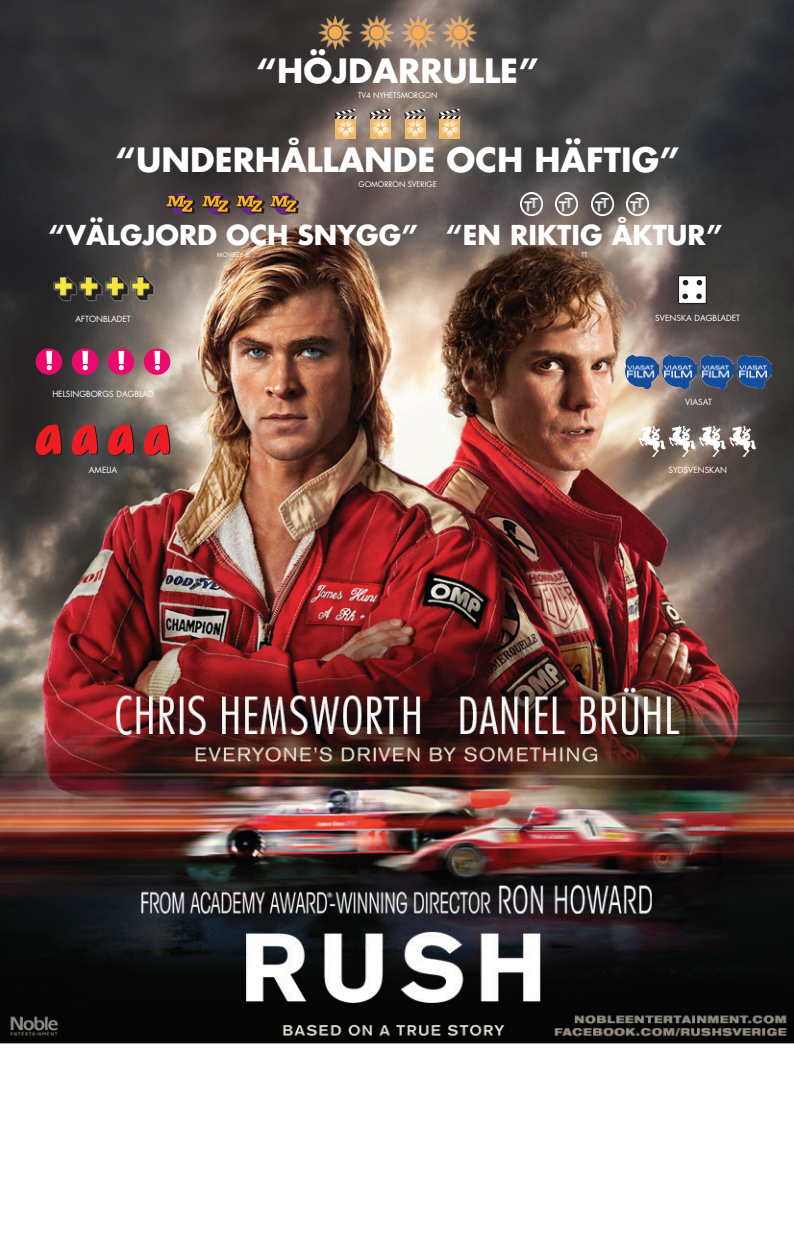
<style>
.page{position:relative;width:794px;height:1248px;background:#fff}
.page>*{position:absolute;margin:0;border:0;box-sizing:border-box;transform-origin:0 0}
.t1{font:700 32.4px "Futura";color:#fff}
.t2{font:700 26.8px "Futura";color:#fff}
.t3{font:8.4px "Futura";color:#fff}
.t4{font:7.6px "Futura";color:#fff}
.t5{font:6px "Futura";color:#fff}
</style>
<div class="page">
<img style="left:0;top:0;width:794px;height:1044px">
<img style="left:663px;top:355px;width:33px;height:33px">
<img style="left:625px;top:355px;width:34px;height:33px">
<img style="left:700px;top:355px;width:34px;height:33px">
<img style="left:738px;top:355px;width:33px;height:33px">
<div style="left:678px;top:275px;width:28px;height:28px;background:#fff"></div>
<div style="left:678px;top:275px;width:29px;height:29px;border:1px solid #231f20"></div>
<svg style="left:683px;top:280px;width:5px;height:5px"></svg>
<svg style="left:696px;top:280px;width:6px;height:5px"></svg>
<svg style="left:696px;top:293px;width:6px;height:6px"></svg>
<svg style="left:682px;top:293px;width:6px;height:6px"></svg>
<svg style="left:638px;top:425px;width:119px;height:31px"></svg>
<svg style="left:36px;top:424px;width:26px;height:31px"></svg>
<svg style="left:72px;top:424px;width:26px;height:31px"></svg>
<svg style="left:108px;top:424px;width:26px;height:31px"></svg>
<svg style="left:144px;top:424px;width:26px;height:31px"></svg>
<img style="left:36px;top:276px;width:131px;height:28px">
<svg style="left:36px;top:348px;width:26px;height:27px"></svg>
<svg style="left:72px;top:348px;width:26px;height:27px"></svg>
<svg style="left:108px;top:348px;width:26px;height:27px"></svg>
<svg style="left:144px;top:348px;width:26px;height:27px"></svg>
<svg style="left:274px;top:193px;width:22px;height:22px"></svg>
<svg style="left:240px;top:193px;width:22px;height:22px"></svg>
<svg style="left:206px;top:193px;width:22px;height:22px"></svg>
<svg style="left:201px;top:195px;width:98px;height:18px;background:#7f5b3b"></svg>
<svg style="left:170px;top:193px;width:22px;height:22px"></svg>
<svg style="left:166px;top:195px;width:29px;height:18px"></svg>
<img style="left:520px;top:193px;width:22px;height:22px">
<img style="left:555px;top:193px;width:23px;height:22px">
<img style="left:591px;top:193px;width:22px;height:22px">
<img style="left:626px;top:193px;width:22px;height:22px">
<img style="left:401px;top:15px;width:34px;height:34px">
<img style="left:360px;top:15px;width:34px;height:34px">
<img style="left:318px;top:15px;width:34px;height:34px">
<img style="left:443px;top:15px;width:34px;height:34px">
<svg style="left:404px;top:108px;width:21px;height:31px"></svg>
<svg style="left:439px;top:108px;width:21px;height:31px"></svg>
<svg style="left:369px;top:108px;width:22px;height:31px"></svg>
<svg style="left:335px;top:108px;width:21px;height:31px"></svg>
<h1 class="t1" style="left:257px;top:48px;width:283px">“HÖJDARRULLE”</h1>
<p class="t4" style="left:358px;top:90px;width:81px">TV4 NYHETSMORGON</p>
<h1 class="t1" style="left:116px;top:137px;width:565px">“UNDERHÅLLANDE OCH HÄFTIG”</h1>
<p class="t4" style="left:358px;top:179px;width:80px">GOMORRON SVERIGE</p>
<h2 class="t2" style="left:49px;top:216px;width:370px">“VÄLGJORD OCH SNYGG”</h2>
<p class="t5" style="left:217px;top:251px;width:34px">MOVIEZINE</p>
<p class="t3" style="left:75px;top:313px;width:57px">AFTONBLADET</p>
<p class="t3" style="left:52px;top:388px;width:103px">HELSINGBORGS DAGBLAD</p>
<h2 class="t2" style="left:446px;top:216px;width:278px">“EN RIKTIG ÅKTUR”</h2>
<p class="t5" style="left:581px;top:251px;width:7px">TT</p>
<p class="t3" style="left:655px;top:312px;width:86px">SVENSKA DAGBLADET</p>
<p class="t3" style="left:685px;top:396px;width:28px">VIASAT</p>
<p class="t3" style="left:89px;top:464px;width:30px">AMELIA</p>
<p class="t3" style="left:668px;top:464px;width:60px">SYDSVENSKAN</p>
</div>
